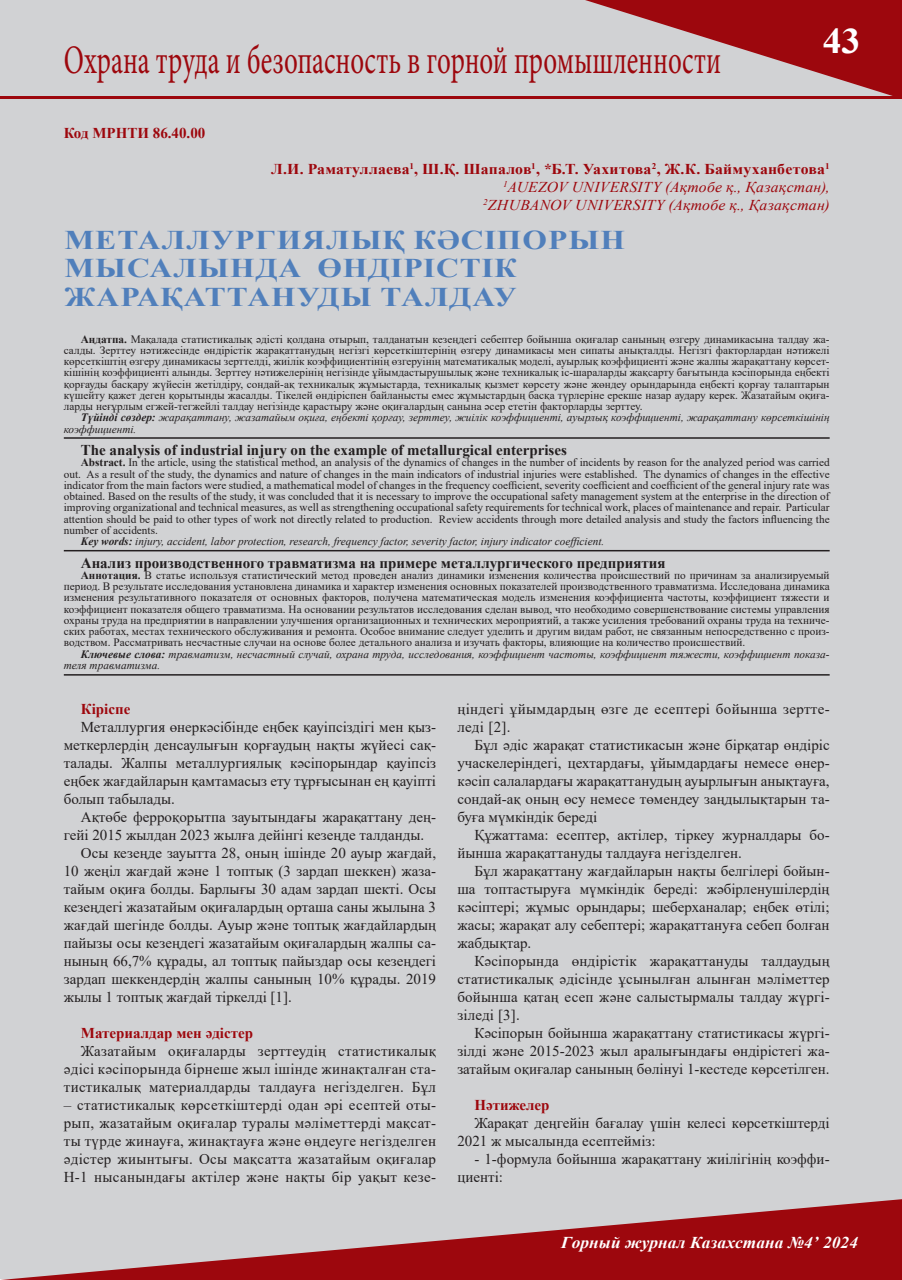
<style>
.page{position:relative;width:902px;height:1280px;background:#fff}
.page>*{position:absolute;margin:0;border:0;box-sizing:border-box;transform-origin:0 0}
.Рубрика{font:40.5px "Minion Pro";color:#9d070d;scale:.67 1}
.t1{font:700 36px "Times New Roman";color:#fff;scale:1.05 1}
.Заг{font:700 27px/28.5px "Times New Roman";letter-spacing:.035em;color:#507fbb;scale:1.17 1}
.t2{font:italic 700 16.5px "Times New Roman";letter-spacing:.005em;color:#fff;scale:1.05 1}
.t3{font:15px/18px "Times New Roman";color:#231f20;text-align:justify}
.t4{font:700 15px "Times New Roman";color:#231f20}
.автор_под_новый{font:italic 15px "Times New Roman";letter-spacing:.015em;color:#9d070d;scale:1.05 1}
.авто_новый{font:700 15px "Times New Roman";color:#9d070d;scale:1.05 1}
.t5{font:15px/18px "Times New Roman";letter-spacing:.02em;color:#231f20}
.авто_новый-2{font:700 15px "Times New Roman";color:#9d070d}
.УДК{font:700 15px "Times New Roman";color:#9d070d}
.t6{font:11.25px/11.2px "Times New Roman";color:#231f20;text-align:justify}
.t7{font:italic 11.25px/11.2px "Times New Roman";color:#231f20}
.s1{font-weight:700}
</style>
<div class="page">
<div style="left:1px;top:1px;width:900px;height:1278px;background:#d1d2d4"></div>
<svg style="left:585px;top:0;width:316px;height:96px"></svg>
<svg style="left:0;top:1199px;width:901px;height:81px"></svg>
<hr style="left:1px;top:96px;width:900px;height:3px;background:#9d070d">
<hr style="left:64px;top:437px;width:765px;height:2px;background:#231f20">
<hr style="left:64px;top:550px;width:765px;height:1px;background:#231f20">
<hr style="left:64px;top:674px;width:765px;height:2px;background:#231f20">
<p class="Рубрика" style="left:64px;top:33px;width:982px">Охрана труда и безопасность в горной промышленности</p>
<p class="УДК" style="left:64px;top:122px;width:143px">Код МРНТИ 86.40.00</p>
<h2 class="t1" style="left:822px;top:15px;width:38px">43</h2>
<p class="авто_новый" style="left:271px;top:158px;width:533px">Л.И. Раматуллаева<sup>1</sup>, Ш.Қ. Шапалов<sup>1</sup>, *Б.Т. Уахитова<sup>2</sup>, Ж.К. Баймуханбетова<sup>1</sup></p>
<p class="автор_под_новый" style="left:503px;top:176px;width:312px"><sup>1</sup>AUEZOV UNIVERSITY (Ақтобе қ., Қазақстан),</p>
<p class="автор_под_новый" style="left:483px;top:194px;width:331px"><sup>2</sup>ZHUBANOV UNIVERSITY (Ақтобе қ., Қазақстан)</p>
<p class="Заг" style="left:64px;top:225px;width:480px">МЕТАЛЛУРГИЯЛЫҚ КӘСІПОРЫН<br>МЫСАЛЫНДА ӨНДІРІСТІК<br>ЖАРАҚАТТАНУДЫ ТАЛДАУ</p>
<p class="t6" style="left:64px;top:333px;width:767px;text-indent:17px"><span class="s1">Аңдатпа.</span> Мақалада статистикалық әдісті қолдана отырып, талданатын кезеңдегі себептер бойынша оқиғалар санының өзгеру динамикасына талдау жа&shy;салды. Зерттеу нәтижесінде өндірістік жарақаттанудың негізгі көрсеткіштерінің өзгеру динамикасы мен сипаты анықталды. Негізгі факторлардан нәтижелі көрсеткіштің өзгеру динамикасы зерттелді, жиілік коэффициентінің өзгеруінің математикалық моделі, ауырлық коэффициенті және жалпы жарақаттану көрсет&shy;кішінің коэффициенті алынды. Зерттеу нәтижелерінің негізінде ұйымдастырушылық және техникалық іс-шараларды жақсарту бағытында кәсіпорында еңбекті қорғауды басқару жүйесін жетілдіру, сондай-ақ техникалық жұмыстарда, техникалық қызмет көрсету және жөндеу орындарында еңбекті қорғау талаптарын күшейту қажет деген қорытынды жасалды. Тікелей өндіріспен байланысты емес жұмыстардың басқа түрлеріне ерекше назар аудару керек. Жазатайым оқиға&shy;ларды неғұрлым егжей-тегжейлі талдау негізінде қарастыру және оқиғалардың санына әсер ететін факторларды зерттеу.</p>
<p class="t7" style="left:64px;top:412px;width:767px;text-indent:17px"><span class="s1">Түйінді сөздер:</span> жарақаттану, жазатайым оқиға, еңбекті қорғау, зерттеу, жиілік коэффициенті, ауырлық коэффициенті, жарақаттану көрсеткішінің коэффициенті.</p>
<p class="t4" style="left:81px;top:439px;width:487px">The analysis of industrial injury on the example of metallurgical enterprises</p>
<p class="t6" style="left:64px;top:456px;width:767px;text-indent:17px"><span class="s1">Abstract.</span> In the article, using the statistical method, an analysis of the dynamics of changes in the number of incidents by reason for the analyzed period was carried out. As a result of the study, the dynamics and nature of changes in the main indicators of industrial injuries were established. The dynamics of changes in the effective indicator from the main factors were studied, a mathematical model of changes in the frequency coefficient, severity coefficient and coefficient of the general injury rate was obtained. Based on the results of the study, it was concluded that it is necessary to improve the occupational safety management system at the enterprise in the direction of improving organizational and technical measures, as well as strengthening occupational safety requirements for technical work, places of maintenance and repair. Particular attention should be paid to other types of work not directly related to production. Review accidents through more detailed analysis and study the factors influencing the number of accidents.</p>
<p class="t7" style="left:81px;top:535px;width:525px"><span class="s1">Key words:</span> injury, accident, labor protection, research, frequency factor, severity factor, injury indicator coefficient.</p>
<p class="t4" style="left:81px;top:552px;width:586px">Анализ производственного травматизма на примере металлургического предприятия</p>
<p class="t6" style="left:64px;top:569px;width:767px;text-indent:17px"><span class="s1">Аннотация.</span> В статье используя статистический метод проведен анализ динамики изменения количества происшествий по причинам за анализируемый период. В результате исследования установлена динамика и характер изменения основных показателей производственного травматизма. Исследована динамика изменения результативного показателя от основных факторов, получена математическая модель изменения коэффициента частоты, коэффициент тяжести и коэффициент показателя общего травматизма. На основании результатов исследования сделан вывод, что необходимо совершенствование системы управления охраны труда на предприятии в направлении улучшения организационных и технических мероприятий, а также усиления требований охраны труда на техниче&shy;ских работах, местах технического обслуживания и ремонта. Особое внимание следует уделить и другим видам работ, не связанным непосредственно с произ&shy;водством. Рассматривать несчастные случаи на основе более детального анализа и изучать факторы, влияющие на количество происшествий.</p>
<p class="t7" style="left:64px;top:648px;width:767px;text-indent:17px"><span class="s1">Ключевые слова:</span> травматизм, несчастный случай, охрана труда, исследования, коэффициент частоты, коэффициент тяжести, коэффициент показа&shy;теля травматизма.</p>
<p class="авто_новый-2" style="left:81px;top:698px;width:51px">Кіріспе</p>
<p class="t3" style="left:64px;top:718px;width:374px;text-indent:17px">Металлургия өнеркәсібінде еңбек қауіпсіздігі мен қыз&shy;меткерлердің денсаулығын қорғаудың нақты жүйесі сақ&shy;талады. Жалпы металлургиялық кәсіпорындар қауіпсіз еңбек жағдайларын қамтамасыз ету тұрғысынан ең қауіпті болып табылады.</p>
<p class="t3" style="left:64px;top:808px;width:374px;text-indent:17px">Ақтөбе ферроқорытпа зауытындағы жарақаттану дең&shy;гейі 2015 жылдан 2023 жылға дейінгі кезеңде талданды.</p>
<p class="t3" style="left:64px;top:844px;width:374px;text-indent:17px">Осы кезеңде зауытта 28, оның ішінде 20 ауыр жағдай, 10 жеңіл жағдай және 1 топтық (3 зардап шеккен) жаза&shy;тайым оқиға болды. Барлығы 30 адам зардап шекті. Осы кезеңдегі жазатайым оқиғалардың орташа саны жылына 3 жағдай шегінде болды. Ауыр және топтық жағдайлардың пайызы осы кезеңдегі жазатайым оқиғалардың жалпы са&shy;нының 66,7% құрады, ал топтық пайыздар осы кезеңдегі зардап шеккендердің жалпы санының 10% құрады. 2019 жылы 1 топтық жағдай тіркелді [1].</p>
<p class="авто_новый-2" style="left:81px;top:1022px;width:174px">Материалдар мен әдістер</p>
<p class="t3" style="left:64px;top:1042px;width:374px;text-indent:17px">Жазатайым оқиғаларды зерттеудің статистикалық әдісі кәсіпорында бірнеше жыл ішінде жинақталған ста&shy;тистикалық материалдарды талдауға негізделген. Бұл</p>
<p class="t3" style="left:64px;top:1096px;width:374px">– статистикалық көрсеткіштерді одан әрі есептей оты&shy;рып, жазатайым оқиғалар туралы мәліметтерді мақсат&shy;ты түрде жинауға, жинақтауға және өңдеуге негізделген әдістер жиынтығы. Осы мақсатта жазатайым оқиғалар Н-1 нысанындағы актілер және нақты бір уақыт кезе-</p>
<p class="t5" style="left:457px;top:700px;width:374px">ңіндегі ұйымдардың өзге де есептері бойынша зертте&shy;леді [2].</p>
<p class="t3" style="left:457px;top:736px;width:374px;text-indent:17px">Бұл әдіс жарақат статистикасын және бірқатар өндіріс учаскелеріндегі, цехтардағы, ұйымдардағы немесе өнер&shy;кәсіп салалардағы жарақаттанудың ауырлығын анықтауға, сондай-ақ оның өсу немесе төмендеу заңдылықтарын та&shy;буға мүмкіндік береді</p>
<p class="t3" style="left:457px;top:826px;width:374px;text-indent:17px">Құжаттама: есептер, актілер, тіркеу журналдары бо&shy;йынша жарақаттануды талдауға негізделген.</p>
<p class="t3" style="left:457px;top:862px;width:374px;text-indent:17px">Бұл жарақаттану жағдайларын нақты белгілері бойын&shy;ша топтастыруға мүмкіндік береді: жәбірленушілердің кәсіптері; жұмыс орындары; шеберханалар; еңбек өтілі; жасы; жарақат алу себептері; жарақаттануға себеп болған жабдықтар.</p>
<p class="t3" style="left:457px;top:952px;width:374px;text-indent:17px">Кәсіпорында өндірістік жарақаттануды талдаудың статистикалық әдісінде ұсынылған алынған мәліметтер бойынша қатаң есеп және салыстырмалы талдау жүргі&shy;зіледі [3].</p>
<p class="t3" style="left:457px;top:1024px;width:374px;text-indent:17px">Кәсіпорын бойынша жарақаттану статистикасы жүргі&shy;зілді және 2015-2023 жыл аралығындағы өндірістегі жа&shy;затайым оқиғалар санының бөлінуі 1-кестеде көрсетілген.</p>
<p class="авто_новый-2" style="left:474px;top:1094px;width:77px">Нәтижелер</p>
<p class="t3" style="left:457px;top:1114px;width:374px;text-indent:17px">Жарақат деңгейін бағалау үшін келесі көрсеткіштерді<br>2021 ж мысалында есептейміз:</p>
<p class="t3" style="left:457px;top:1150px;width:374px;text-indent:17px">- 1-формула бойынша жарақаттану жиілігінің коэффи&shy;циенті:</p>
<h3 class="t2" style="left:561px;top:1231px;width:284px">Горный журнал Казахстана №4’ 2024</h3>
</div>
